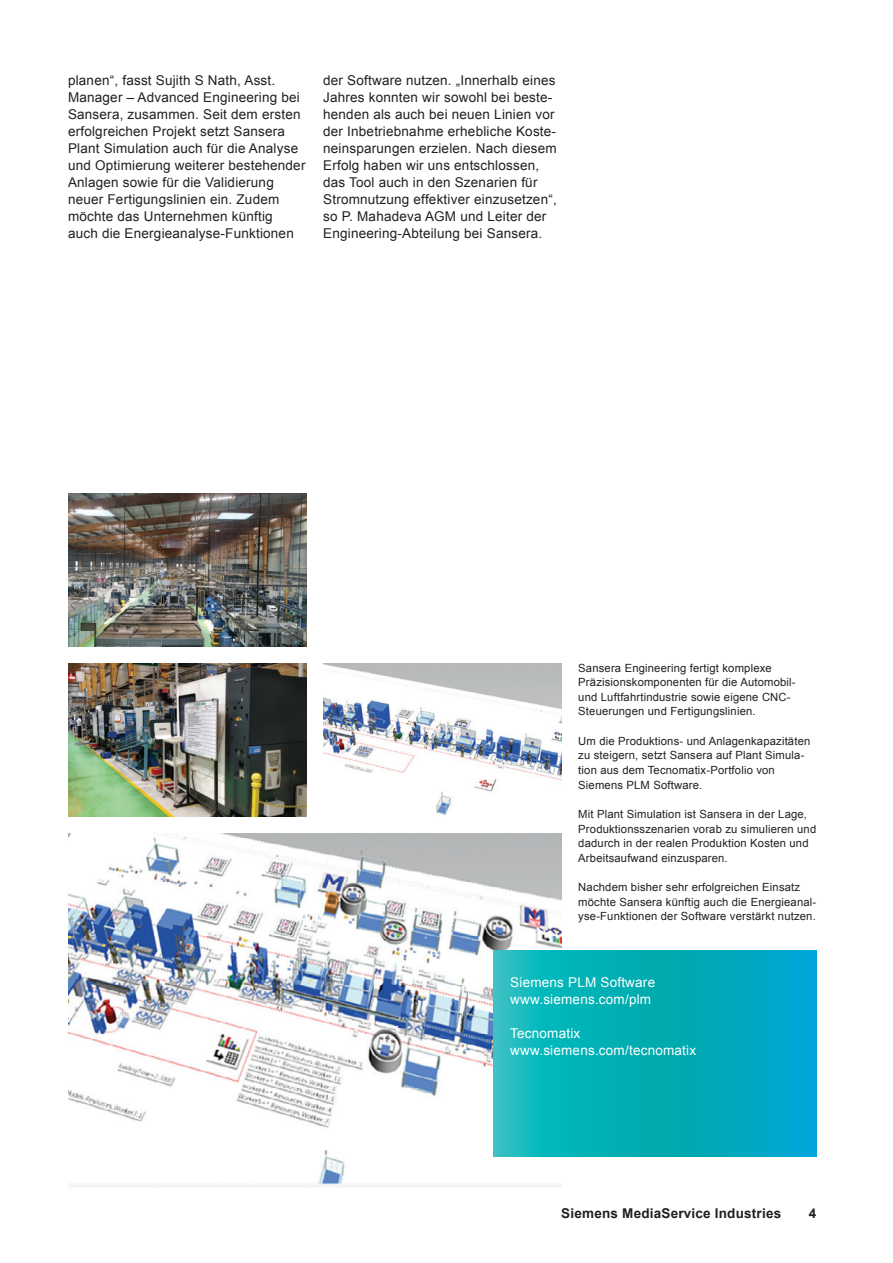
<style>
.page{position:relative;width:893px;height:1263px;background:#fff}
.page>*{position:absolute;margin:0;border:0;box-sizing:border-box;transform-origin:0 0}
.t1{font:13.5px/17px "Arial";letter-spacing:.015em;color:#231f20}
.t2{font:13.5px/17px "Arial";letter-spacing:.015em;color:#fff}
.t3{font:700 13.5px "Arial";letter-spacing:.015em;color:#231f20}
.t4{font:11.25px/14.7px "Arial";letter-spacing:.015em;color:#231f20}
</style>
<div class="page">
<img style="left:68px;top:833px;width:493px;height:354px">
<svg style="left:493px;top:951px;width:323px;height:206px;background:#05aebb"></svg>
<img style="left:68px;top:663px;width:238px;height:153px">
<img style="left:68px;top:493px;width:238px;height:153px">
<img style="left:323px;top:663px;width:238px;height:152px">
<p class="t1" style="left:68px;top:72px;width:239px">planen“, fasst Sujith S Nath, Asst.<br>Manager – Advanced Engineering bei Sansera, zusammen. Seit dem ersten erfolgreichen Projekt setzt Sansera Plant Simulation auch für die Analyse und Optimierung weiterer bestehender Anlagen sowie für die Validierung neuer Fertigungslinien ein. Zudem möchte das Unternehmen künftig auch die Energieanalyse-Funktionen</p>
<p class="t1" style="left:323px;top:72px;width:235px">der Software nutzen. „Innerhalb eines Jahres konnten wir sowohl bei beste&shy;henden als auch bei neuen Linien vor der Inbetriebnahme erhebliche Koste&shy;neinsparungen erzielen. Nach diesem Erfolg haben wir uns entschlossen, das Tool auch in den Szenarien für Stromnutzung effektiver einzusetzen“, so P. Mahadeva AGM und Leiter der Engineering-Abteilung bei Sansera.</p>
<p class="t4" style="left:578px;top:660px;width:219px">Sansera Engineering fertigt komplexe Präzisionskomponenten für die Automobil&shy;und Luftfahrtindustrie sowie eigene CNC-Steuerungen und Fertigungslinien.</p>
<p class="t4" style="left:578px;top:733px;width:234px">Um die Produktions- und Anlagenkapazitäten zu steigern, setzt Sansera auf Plant Simula&shy;tion aus dem Tecnomatix-Portfolio von Siemens PLM Software.</p>
<p class="t4" style="left:578px;top:807px;width:239px">Mit Plant Simulation ist Sansera in der Lage, Produktionsszenarien vorab zu simulieren und dadurch in der realen Produktion Kosten und Arbeitsaufwand einzusparen.</p>
<p class="t4" style="left:578px;top:880px;width:239px">Nachdem bisher sehr erfolgreichen Einsatz möchte Sansera künftig auch die Energieanal&shy;yse-Funktionen der Software verstärkt nutzen.</p>
<p class="t2" style="left:510px;top:973px;width:146px">Siemens PLM Software www.siemens.com/plm</p>
<p class="t2" style="left:510px;top:1024px;width:187px">Tecnomatix www.siemens.com/tecnomatix</p>
<p class="t3" style="left:561px;top:1204px;width:221px">Siemens MediaService Industries</p>
<p class="t3" style="left:809px;top:1204px;width:9px">4</p>
</div>
